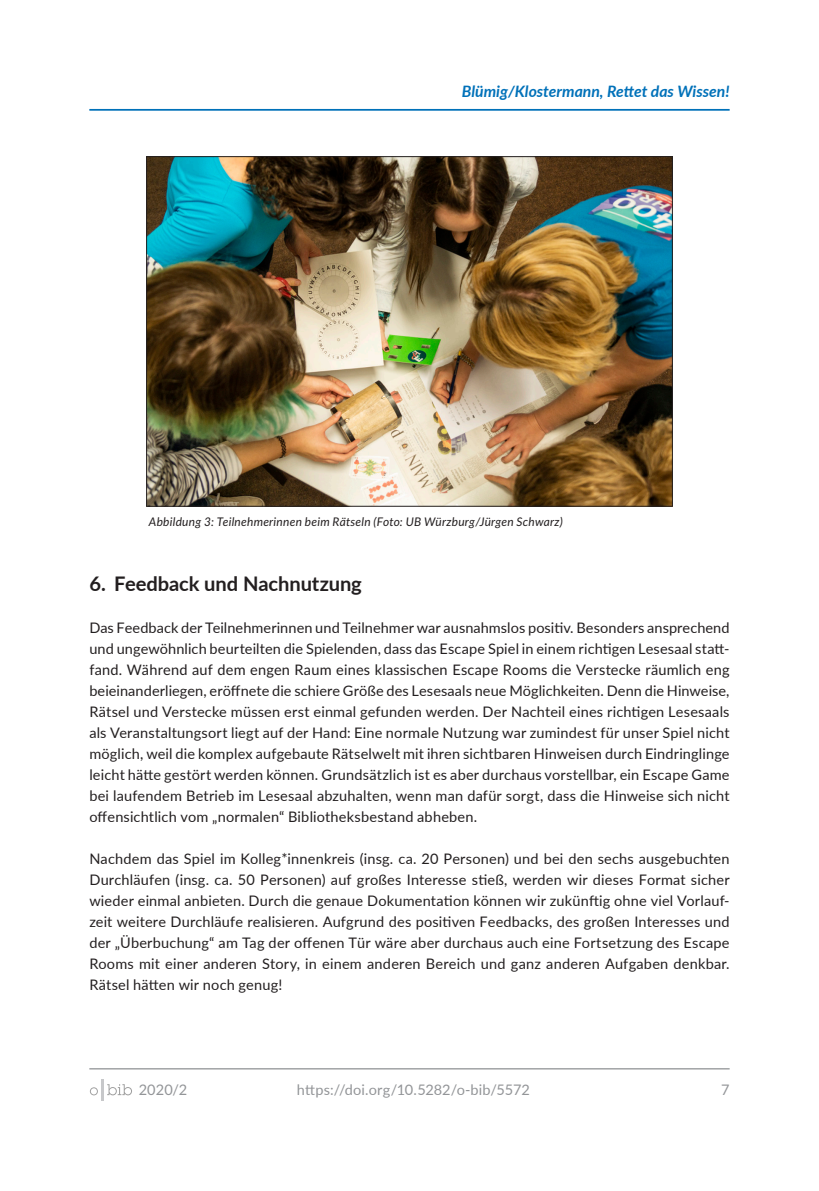
<style>
.page{position:relative;width:819px;height:1191px;background:#fff}
.page>*{position:absolute;margin:0;border:0;box-sizing:border-box;transform-origin:0 0}
.t1{font:700 20.12px "Lato";letter-spacing:-.005em;color:#231f20}
.t2{font:italic 700 15.75px "Lato";color:#0071b9}
.t3{font:14.53px/21px "Lato";letter-spacing:.01em;color:#231f20;text-align:justify}
.t4{font:14.53px "Lato Regular 2";letter-spacing:.015em;color:#231f20}
.t5{font:14.53px "Lato";letter-spacing:.01em;color:#939598}
.t6{font:14.53px "Lato Regular 2";color:#939598}
.t7{font:italic 11.9px "Lato";letter-spacing:.02em;color:#231f20}
.s1{font-family:"Lato Regular 2"}
</style>
<div class="page">
<hr style="left:89px;top:1068px;width:640px;height:1px;background:#939598">
<hr style="left:101px;top:1079px;width:3px;height:21px;background:#c7c8ca">
<svg style="left:90px;top:1087px;width:8px;height:8px"></svg>
<svg style="left:107px;top:1084px;width:25px;height:11px"></svg>
<img style="left:148px;top:158px;width:522px;height:347px">
<hr style="left:89px;top:109px;width:640px;height:2px;background:#0071b9">
<p class="t2" style="left:462px;top:80px;width:269px">Blümig/Klostermann, Rettet das Wissen!</p>
<p class="t7" style="left:149px;top:513px;width:415px">Abbildung 3: Teilnehmerinnen beim Rätseln (Foto: UB Würzburg/Jürgen Schwarz)</p>
<h1 class="t1" style="left:89px;top:569px;width:274px">6. Feedback und Nachnutzung</h1>
<p class="t3" style="left:89px;top:617px;width:641px">Das Feedback der Teilnehmerinnen und Teilnehmer war ausnahmslos positiv. Besonders ansprechend und ungewöhnlich beurteilten die Spielenden, dass das Escape Spiel in einem richtigen Lesesaal statt<span class="s1">-</span></p>
<p class="t4" style="left:89px;top:659px;width:641px">fand. Während auf dem engen Raum eines klassischen Escape Rooms die Verstecke räumlich eng</p>
<p class="t3" style="left:89px;top:680px;width:641px">beieinanderliegen, eröffnete die schiere Größe des Lesesaals neue Möglichkeiten. Denn die Hinweise, Rätsel und Verstecke müssen erst einmal gefunden werden. Der Nachteil eines richtigen Lesesaals als Veranstaltungsort liegt auf der Hand: Eine normale Nutzung war zumindest für unser Spiel nicht möglich, weil die komplex aufgebaute Rätselwelt mit ihren sichtbaren Hinweisen durch Eindringlinge leicht hätte gestört werden können. Grundsätzlich ist es aber durchaus vorstellbar, ein Escape Game bei laufendem Betrieb im Lesesaal abzuhalten, wenn man dafür sorgt, dass die Hinweise sich nicht offensichtlich vom „normalen“ Bibliotheksbestand abheben.</p>
<p class="t3" style="left:89px;top:848px;width:641px">Nachdem das Spiel im Kolleg*innenkreis (insg. ca. 20 Personen) und bei den sechs ausgebuchten Durchläufen (insg. ca. 50 Personen) auf großes Interesse stieß, werden wir dieses Format sicher wieder einmal anbieten. Durch die genaue Dokumentation können wir zukünftig ohne viel Vorlauf&shy;zeit weitere Durchläufe realisieren. Aufgrund des positiven Feedbacks, des großen Interesses und der „Überbuchung“ am Tag der offenen Tür wäre aber durchaus auch eine Fortsetzung des Escape Rooms mit einer anderen Story, in einem anderen Bereich und ganz anderen Aufgaben denkbar.<br>Rätsel hätten wir noch genug!</p>
<p class="t6" style="left:139px;top:1079px;width:50px">2020/2</p>
<p class="t5" style="left:297px;top:1079px;width:234px">https://doi.org/10.5282/o-bib/5572</p>
<p class="t5" style="left:721px;top:1079px;width:10px">7</p>
</div>
